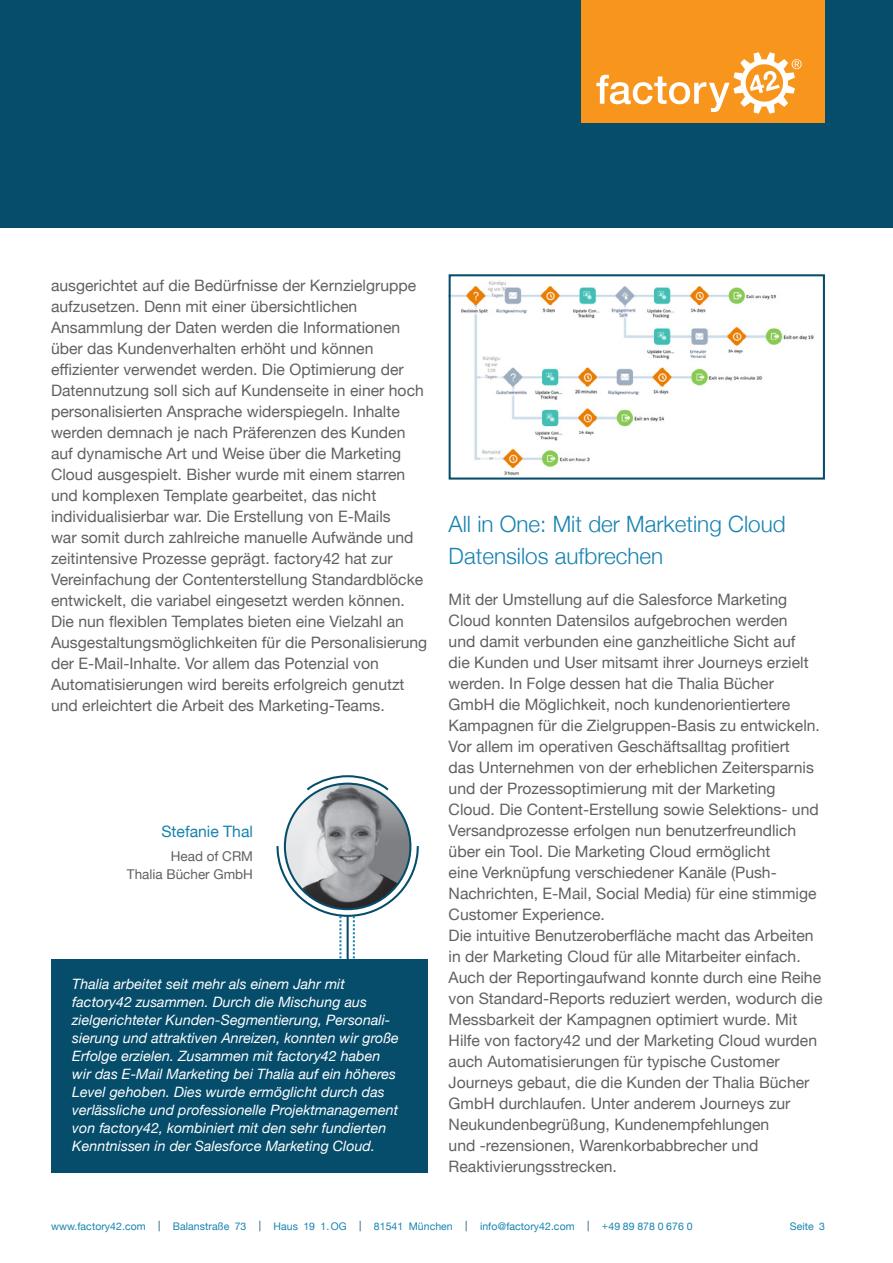
<style>
.page{position:relative;width:893px;height:1263px;background:#fff}
.page>*{position:absolute;margin:0;border:0;box-sizing:border-box;transform-origin:0 0}
.t1{font:300 22.5px/31.5px "Helvetica Neue";color:#1783b1}
.t2{font:15.75px/21px "Helvetica Neue";color:#616164}
.t3{font:15.75px "Helvetica Neue";color:#1783b1}
.t4{font:italic 14.25px/18px "Helvetica Neue";letter-spacing:.005em;color:#fff}
.t5{font:13.5px/18px "Helvetica Neue";color:#616164;text-align:right}
.t6{font:10.5px "Helvetica Neue";letter-spacing:.005em;color:#1783b1}
.s1{color:#064d6b}
</style>
<div class="page">
<div style="left:0;top:0;width:893px;height:228px;background:#064d6b"></div>
<div style="left:581px;top:1px;width:244px;height:122px;background:#f7951d"></div>
<svg style="left:596px;top:52px;width:206px;height:62px"></svg>
<svg style="left:276px;top:775px;width:143px;height:184px"></svg>
<div style="left:51px;top:959px;width:376px;height:214px;background:#064d6b"></div>
<img style="left:452px;top:281px;width:362px;height:195px">
<div style="left:449px;top:274px;width:376px;height:206px;border:2px solid #064d6b"></div>
<p class="t2" style="left:51px;top:275px;width:378px">ausgerichtet auf die Bedürfnisse der Kernzielgruppe aufzusetzen. Denn mit einer übersichtlichen Ansammlung der Daten werden die Informationen über das Kundenverhalten erhöht und können effizienter verwendet werden. Die Optimierung der Datennutzung soll sich auf Kundenseite in einer hoch personalisierten Ansprache widerspiegeln. Inhalte werden demnach je nach Präferenzen des Kunden auf dynamische Art und Weise über die Marketing Cloud ausgespielt. Bisher wurde mit einem starren und komplexen Template gearbeitet, das nicht individualisierbar war. Die Erstellung von E-Mails<br>war somit durch zahlreiche manuelle Aufwände und zeitintensive Prozesse geprägt. factory42 hat zur Vereinfachung der Contenterstellung Standardblöcke entwickelt, die variabel eingesetzt werden können.<br>Die nun flexiblen Templates bieten eine Vielzahl an Ausgestaltungsmöglichkeiten für die Personalisierung der E-Mail-Inhalte. Vor allem das Potenzial von Automatisierungen wird bereits erfolgreich genutzt und erleichtert die Arbeit des Marketing-Teams.</p>
<p class="t3" style="left:161px;top:820px;width:93px">Stefanie Thal</p>
<p class="t5" style="left:127px;top:848px;width:128px">Head of CRM<br>Thalia Bücher GmbH</p>
<p class="t4" style="left:72px;top:976px;width:328px">Thalia arbeitet seit mehr als einem Jahr mit factory42 zusammen. Durch die Mischung aus zielgerichteter Kunden-Segmentierung, Personali&shy;sierung und attraktiven Anreizen, konnten wir große Erfolge erzielen. Zusammen mit factory42 haben wir das E-Mail Marketing bei Thalia auf ein höheres Level gehoben. Dies wurde ermöglicht durch das verlässliche und professionelle Projektmanagement von factory42, kombiniert mit den sehr fundierten Kenntnissen in der Salesforce Marketing Cloud.</p>
<h1 class="t1" style="left:449px;top:507px;width:339px">All in One: Mit der Marketing Cloud<br>Datensilos aufbrechen</h1>
<p class="t2" style="left:449px;top:590px;width:375px">Mit der Umstellung auf die Salesforce Marketing Cloud konnten Datensilos aufgebrochen werden<br>und damit verbunden eine ganzheitliche Sicht auf<br>die Kunden und User mitsamt ihrer Journeys erzielt werden. In Folge dessen hat die Thalia Bücher GmbH die Möglichkeit, noch kundenorientiertere Kampagnen für die Zielgruppen-Basis zu entwickeln.<br>Vor allem im operativen Geschäftsalltag profitiert<br>das Unternehmen von der erheblichen Zeitersparnis und der Prozessoptimierung mit der Marketing Cloud. Die Content-Erstellung sowie Selektions- und Versandprozesse erfolgen nun benutzerfreundlich über ein Tool. Die Marketing Cloud ermöglicht<br>eine Verknüpfung verschiedener Kanäle (Push-Nachrichten, E-Mail, Social Media) für eine stimmige Customer Experience.<br>Die intuitive Benutzeroberfläche macht das Arbeiten in der Marketing Cloud für alle Mitarbeiter einfach.<br>Auch der Reportingaufwand konnte durch eine Reihe von Standard-Reports reduziert werden, wodurch die Messbarkeit der Kampagnen optimiert wurde. Mit Hilfe von factory42 und der Marketing Cloud wurden auch Automatisierungen für typische Customer Journeys gebaut, die die Kunden der Thalia Bücher GmbH durchlaufen. Unter anderem Journeys zur Neukundenbegrüßung, Kundenempfehlungen<br>und -rezensionen, Warenkorbabbrecher und Reaktivierungsstrecken.</p>
<p class="t6" style="left:51px;top:1219px;width:643px">www.factory42.com <span class="s1">|</span> Balanstraße 73 <span class="s1">|</span> Haus 19 1.OG <span class="s1">|</span> 81541 München <span class="s1">|</span> info @ factory42.com <span class="s1">|</span> + 49 89 878 0 676 0</p>
<p class="t6" style="left:790px;top:1219px;width:37px">Seite 3</p>
</div>
